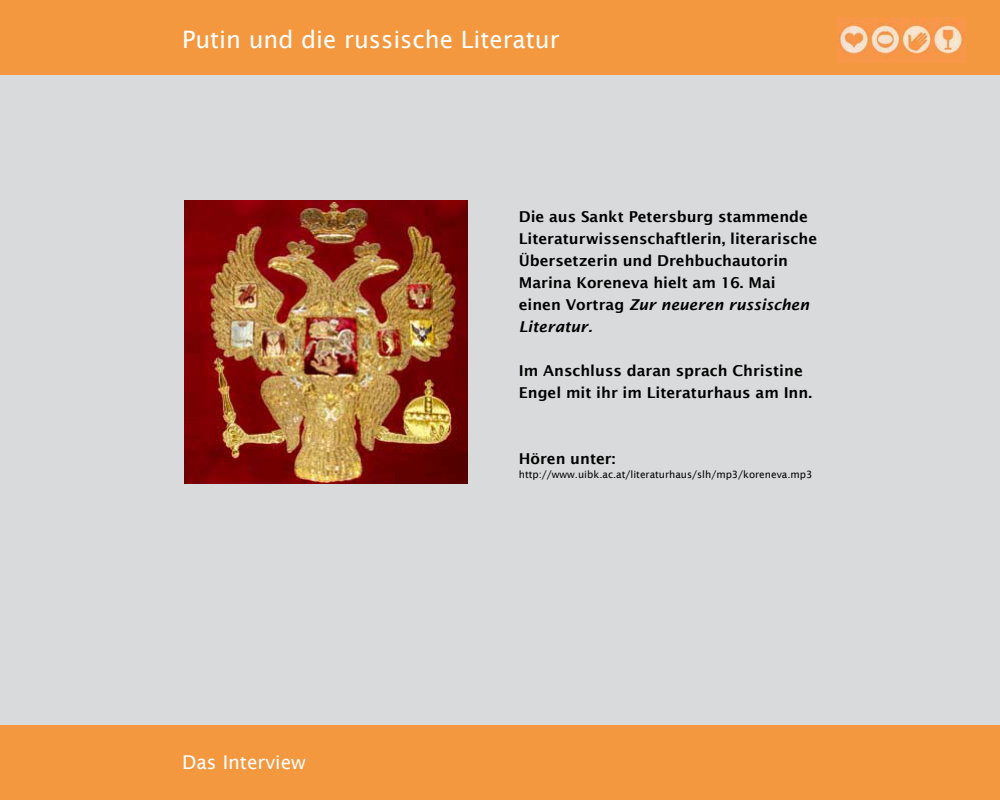
<style>
.page{position:relative;width:1000px;height:800px;background:#fff}
.page>*{position:absolute;margin:0;border:0;box-sizing:border-box;transform-origin:0 0}
.t1{font:24px "Lucida Sans";color:#fff}
.t2{font:19px "Lucida Sans";color:#fff}
.t3{font:600 15px/22px "Lucida Sans";color:#000}
.t4{font:10px "Lucida Sans";color:#000}
.s1{font-style:italic}
</style>
<div class="page">
<div style="left:0;top:0;width:1000px;height:75px;background:#f3983f"></div>
<div style="left:0;top:725px;width:1000px;height:75px;background:#f3983f"></div>
<div style="left:0;top:75px;width:1000px;height:650px;background:#d9dadb"></div>
<img style="left:838px;top:17px;width:127px;height:46px">
<img style="left:185px;top:200px;width:283px;height:283px">
<h1 class="t1" style="left:182px;top:26px;width:379px">Putin und die russische Literatur</h1>
<p class="t3" style="left:519px;top:205px;width:300px">Die aus Sankt Petersburg stammende Literaturwissenschaftlerin, literarische Übersetzerin und Drehbuchautorin Marina Koreneva hielt am 16. Mai einen Vortrag <span class="s1">Zur neueren russischen Literatur.</span></p>
<p class="t3" style="left:519px;top:359px;width:295px">Im Anschluss daran sprach Christine<br>Engel mit ihr im Literaturhaus am Inn.</p>
<p class="t2" style="left:182px;top:751px;width:125px">Das Interview</p>
<p class="t3" style="left:519px;top:447px;width:98px">Hören unter:</p>
<p class="t4" style="left:519px;top:469px;width:295px">http://www.uibk.ac.at/literaturhaus/slh/mp3/koreneva.mp3</p>
</div>
